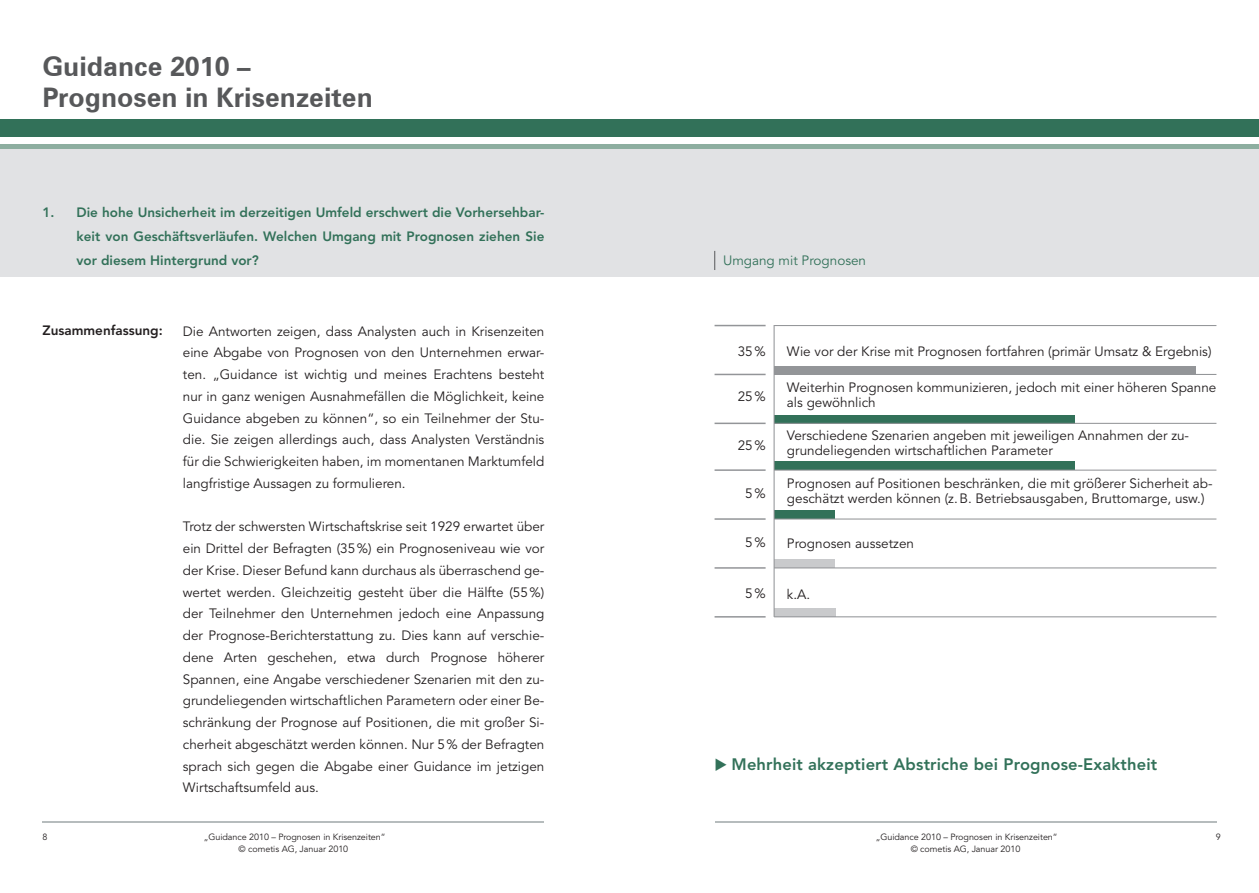
<style>
.page{position:relative;width:1259px;height:893px;background:#fff}
.page>*{position:absolute;margin:0;border:0;box-sizing:border-box;transform-origin:0 0}
.t1{font:700 27px/31.5px "Zurich BT";color:#57585a}
.t2{font:800 16.5px "Avenir LT Std";letter-spacing:.01em;color:#327159}
.t3{font:13.5px/21.8px "Avenir LT Std";color:#231f20}
.t4{font:800 13.5px/24px "Avenir LT Std";color:#327159;text-align:justify}
.t5{font:13.5px "Avenir LT Std";color:#327159}
.t6{font:800 13.5px "Avenir LT Std";color:#231f20}
.t7{font:9px/12px "Avenir LT Std";letter-spacing:-.005em;color:#231f20;text-align:center}
</style>
<div class="page">
<hr style="left:43px;top:821px;width:501px;height:1px;background:#b6bcbd">
<div style="left:0;top:119px;width:629px;height:17px;background:#327159"></div>
<hr style="left:0;top:145px;width:629px;height:4px;background:#8daea0">
<hr style="left:714px;top:821px;width:502px;height:1px;background:#b6bcbd">
<div style="left:629px;top:119px;width:630px;height:17px;background:#327159"></div>
<hr style="left:629px;top:145px;width:630px;height:4px;background:#8daea0">
<div style="left:0;top:149px;width:1259px;height:127px;background:#e1e2e4"></div>
<div style="left:774px;top:462px;width:301px;height:8px;background:#327159"></div>
<div style="left:774px;top:510px;width:61px;height:9px;background:#327159"></div>
<div style="left:774px;top:559px;width:60px;height:9px;background:#c9cacc"></div>
<div style="left:774px;top:608px;width:61px;height:9px;background:#c9cacc"></div>
<hr style="left:714px;top:616px;width:51px;height:2px;background:#939598">
<hr style="left:774px;top:616px;width:442px;height:1px;background:#939598">
<hr style="left:714px;top:567px;width:51px;height:2px;background:#939598">
<hr style="left:774px;top:567px;width:442px;height:1px;background:#939598">
<hr style="left:714px;top:518px;width:51px;height:2px;background:#939598">
<hr style="left:774px;top:518px;width:442px;height:2px;background:#939598">
<hr style="left:714px;top:469px;width:51px;height:2px;background:#939598">
<hr style="left:774px;top:470px;width:442px;height:1px;background:#939598">
<div style="left:774px;top:415px;width:300px;height:8px;background:#327159"></div>
<hr style="left:714px;top:423px;width:51px;height:1px;background:#939598">
<hr style="left:774px;top:423px;width:442px;height:1px;background:#939598">
<hr style="left:714px;top:374px;width:51px;height:1px;background:#939598">
<div style="left:774px;top:366px;width:421px;height:8px;background:#939598"></div>
<hr style="left:714px;top:325px;width:51px;height:1px;background:#939598">
<hr style="left:774px;top:325px;width:442px;height:1px;background:#939598">
<hr style="left:774px;top:374px;width:442px;height:1px;background:#939598">
<hr style="left:773px;top:325px;width:1px;height:292px;background:#939598">
<svg style="left:714px;top:251px;width:1px;height:19px"></svg>
<h1 class="t1" style="left:43px;top:50px;width:332px">Guidance 2010 –<br>Prognosen in Krisenzeiten</h1>
<p class="t4" style="left:77px;top:200px;width:469px;text-indent:-34px">1. Die hohe Unsicherheit im derzeitigen Umfeld erschwert die Vorhersehbar&shy;keit von Geschäftsverläufen. Welchen Umgang mit Prognosen ziehen Sie vor diesem Hintergrund vor?</p>
<p class="t6" style="left:43px;top:323px;width:122px">Zusammenfassung:</p>
<p class="t3" style="left:183px;top:320px;width:363px;text-align:justify">Die Antworten zeigen, dass Analysten auch in Krisenzeiten eine Abgabe von Prognosen von den Unternehmen erwar&shy;ten. „Guidance ist wichtig und meines Erachtens besteht nur in ganz wenigen Ausnahmefällen die Möglichkeit, keine Guidance abgeben zu können“, so ein Teilnehmer der Stu&shy;die. Sie zeigen allerdings auch, dass Analysten Verständnis für die Schwierigkeiten haben, im momentanen Marktumfeld langfristige Aussagen zu formulieren.</p>
<p class="t3" style="left:183px;top:516px;width:363px;text-align:justify">Trotz der schwersten Wirtschaftskrise seit 1929 erwartet über ein Drittel der Befragten (35 %) ein Prognoseniveau wie vor der Krise. Dieser Befund kann durchaus als überraschend ge&shy;wertet werden. Gleichzeitig gesteht über die Hälfte (55 %) der Teilnehmer den Unternehmen jedoch eine Anpassung der Prognose-Berichterstattung zu. Dies kann auf verschie&shy;dene Arten geschehen, etwa durch Prognose höherer Spannen, eine Angabe verschiedener Szenarien mit den zu&shy;grundeliegenden wirtschaftlichen Parametern oder einer Be&shy;schränkung der Prognose auf Positionen, die mit großer Si&shy;cherheit abgeschätzt werden können. Nur 5 % der Befragten sprach sich gegen die Abgabe einer Guidance im jetzigen Wirtschaftsumfeld aus.</p>
<p class="t5" style="left:723px;top:253px;width:145px">Umgang mit Prognosen</p>
<p class="t3" style="left:737px;top:341px;width:29px">35 %</p>
<p class="t3" style="left:737px;top:386px;width:29px">25 %</p>
<p class="t3" style="left:737px;top:434px;width:29px">25 %</p>
<p class="t3" style="left:745px;top:483px;width:22px">5 %</p>
<p class="t3" style="left:745px;top:532px;width:22px">5 %</p>
<p class="t3" style="left:745px;top:583px;width:22px">5 %</p>
<p class="t3" style="left:787px;top:341px;width:426px">Wie vor der Krise mit Prognosen fortfahren (primär Umsatz &amp; Ergebnis)</p>
<p class="t3" style="left:787px;top:380px;width:431px;line-height:15px">Weiterhin Prognosen kommunizieren, jedoch mit einer höheren Spanne als gewöhnlich</p>
<p class="t3" style="left:787px;top:428px;width:404px;line-height:15px">Verschiedene Szenarien angeben mit jeweiligen Annahmen der zu&shy;grundeliegenden wirtschaftlichen Parameter</p>
<p class="t3" style="left:787px;top:476px;width:427px;line-height:15px">Prognosen auf Positionen beschränken, die mit größerer Sicherheit ab&shy;geschätzt werden können (z. B. Betriebsausgaben, Bruttomarge, usw.)</p>
<p class="t3" style="left:787px;top:532px;width:129px">Prognosen aussetzen</p>
<p class="t3" style="left:787px;top:583px;width:25px">k.A.</p>
<p class="t2" style="left:714px;top:754px;width:444px">◆ Mehrheit akzeptiert Abstriche bei Prognose-Exaktheit</p>
<p class="t7" style="left:43px;top:831px;width:7px">8</p>
<p class="t7" style="left:876px;top:831px;width:183px">„Guidance 2010 – Prognosen in Krisenzeiten“</p>
<p class="t7" style="left:1215px;top:831px;width:7px">9</p>
<p class="t7" style="left:910px;top:843px;width:111px">© cometis AG, Januar 2010</p>
<p class="t7" style="left:204px;top:831px;width:183px">„Guidance 2010 – Prognosen in Krisenzeiten“ © cometis AG, Januar 2010</p>
</div>
